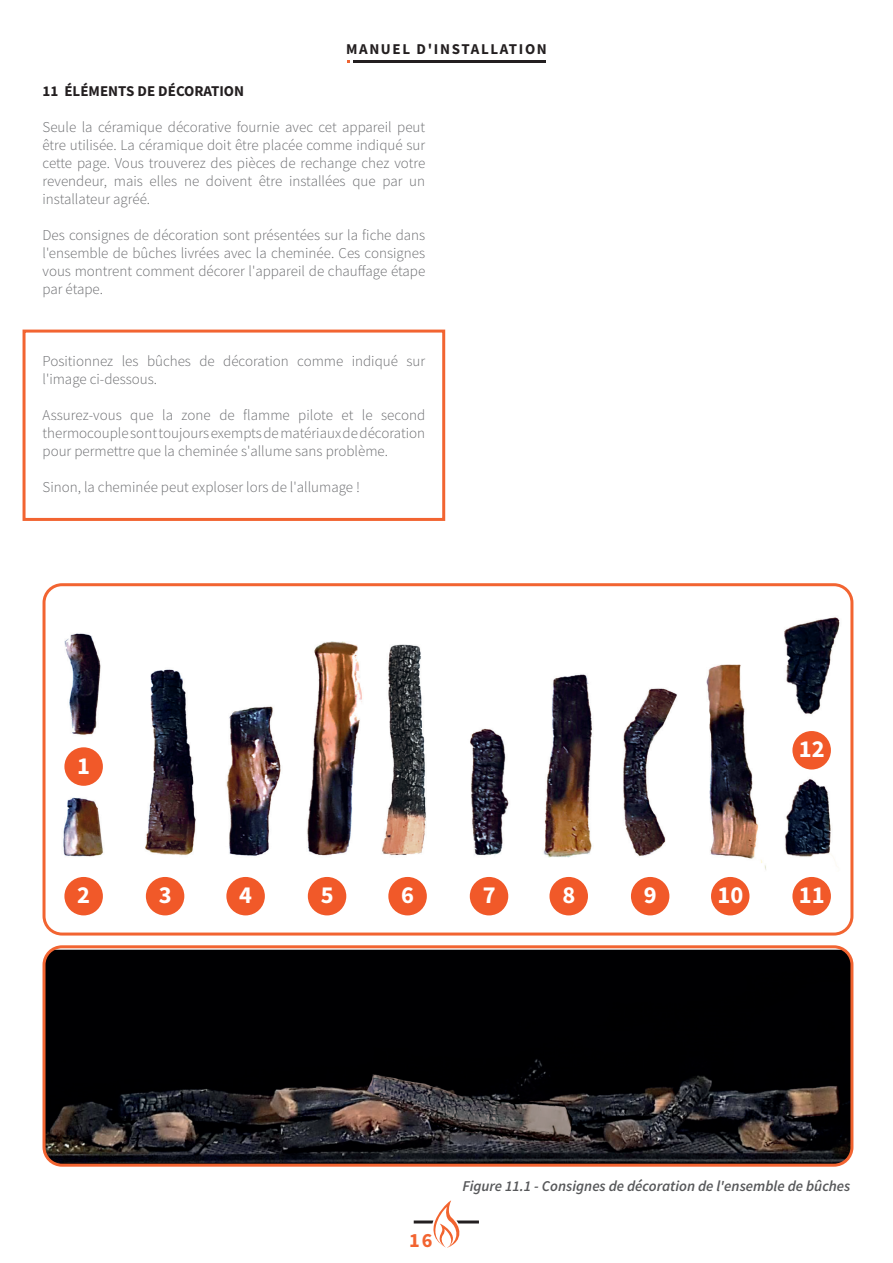
<style>
.page{position:relative;width:893px;height:1263px;background:#fff}
.page>*{position:absolute;margin:0;border:0;box-sizing:border-box;transform-origin:0 0}
.t1{font:700 24.45px "Source Sans Pro";color:#fff}
.t2{font:700 20.25px "Source Sans Pro";color:#f26431}
.t3{font:300 15px/18px "Source Sans Pro";color:#6c6d70;text-align:justify}
.Capture{font:italic 600 15px "Source Sans Pro";color:#57585a}
.t4{font:700 15px "Source Sans Pro";color:#231f20}
.t5{font:700 15px "Source Sans Pro";letter-spacing:.11em;color:#231f20}
</style>
<div class="page">
<svg style="left:414px;top:1200px;width:65px;height:48px"></svg>
<div style="left:23px;top:330px;width:422px;height:191px;border:3px solid #f26431"></div>
<hr style="left:353px;top:60px;width:193px;height:3px;background:#231f20">
<img style="left:44px;top:950px;width:808px;height:212px">
<div style="left:43px;top:945px;width:810px;height:222px;border:3px solid #f26431;border-radius:18px"></div>
<img style="left:44px;top:617px;width:808px;height:317px">
<div style="left:64px;top:877px;width:39px;height:38px;background:#f15929;border-radius:50%"></div>
<div style="left:146px;top:877px;width:38px;height:38px;background:#f15929;border-radius:50%"></div>
<div style="left:226px;top:877px;width:39px;height:38px;background:#f15929;border-radius:50%"></div>
<div style="left:308px;top:877px;width:38px;height:38px;background:#f15929;border-radius:50%"></div>
<div style="left:388px;top:877px;width:39px;height:38px;background:#f15929;border-radius:50%"></div>
<div style="left:470px;top:877px;width:38px;height:38px;background:#f15929;border-radius:50%"></div>
<div style="left:549px;top:877px;width:39px;height:38px;background:#f15929;border-radius:50%"></div>
<div style="left:631px;top:877px;width:38px;height:38px;background:#f15929;border-radius:50%"></div>
<div style="left:711px;top:877px;width:38px;height:38px;background:#f15929;border-radius:50%"></div>
<div style="left:792px;top:877px;width:39px;height:38px;background:#f15929;border-radius:50%"></div>
<div style="left:792px;top:731px;width:39px;height:38px;background:#f15929;border-radius:50%"></div>
<div style="left:64px;top:747px;width:39px;height:39px;background:#f15929;border-radius:50%"></div>
<div style="left:43px;top:583px;width:810px;height:352px;border:3px solid #f26431;border-radius:18px"></div>
<p class="t5" style="left:346px;top:39px;width:202px">MANUEL D'INSTALLATION</p>
<p class="t4" style="left:43px;top:81px;width:203px">11 ÉLÉMENTS DE DÉCORATION</p>
<p class="t3" style="left:43px;top:118px;width:384px">Seule la céramique décorative fournie avec cet appareil peut être utilisée. La céramique doit être placée comme indiqué sur cette page. Vous trouverez des pièces de rechange chez votre revendeur, mais elles ne doivent être installées que par un installateur agréé.</p>
<p class="t3" style="left:43px;top:226px;width:384px">Des consignes de décoration sont présentées sur la fiche dans l'ensemble de bûches livrées avec la cheminée. Ces consignes vous montrent comment décorer l'appareil de chauffage étape par étape.</p>
<p class="t3" style="left:43px;top:352px;width:384px">Positionnez les bûches de décoration comme indiqué sur l'image ci-dessous.</p>
<p class="t3" style="left:43px;top:406px;width:384px">Assurez-vous que la zone de flamme pilote et le second thermocouple sont toujours exempts de matériaux de décoration pour permettre que la cheminée s'allume sans problème.</p>
<p class="t3" style="left:43px;top:478px;width:319px">Sinon, la cheminée peut exploser lors de l'allumage !</p>
<h1 class="t1" style="left:77px;top:749px;width:14px">1</h1>
<h1 class="t1" style="left:799px;top:733px;width:27px">12</h1>
<h1 class="t1" style="left:77px;top:878px;width:14px">2</h1>
<h1 class="t1" style="left:159px;top:878px;width:14px">3</h1>
<h1 class="t1" style="left:239px;top:878px;width:14px">4</h1>
<h1 class="t1" style="left:321px;top:878px;width:14px">5</h1>
<h1 class="t1" style="left:401px;top:878px;width:14px">6</h1>
<h1 class="t1" style="left:483px;top:878px;width:14px">7</h1>
<h1 class="t1" style="left:562px;top:878px;width:14px">8</h1>
<h1 class="t1" style="left:644px;top:878px;width:14px">9</h1>
<h1 class="t1" style="left:717px;top:878px;width:27px">10</h1>
<h1 class="t1" style="left:799px;top:878px;width:27px">11</h1>
<h2 class="t2" style="left:409px;top:1227px;width:25px">16</h2>
<p class="Capture" style="left:462px;top:1176px;width:390px">Figure 11.1 - Consignes de décoration de l'ensemble de bûches</p>
</div>
